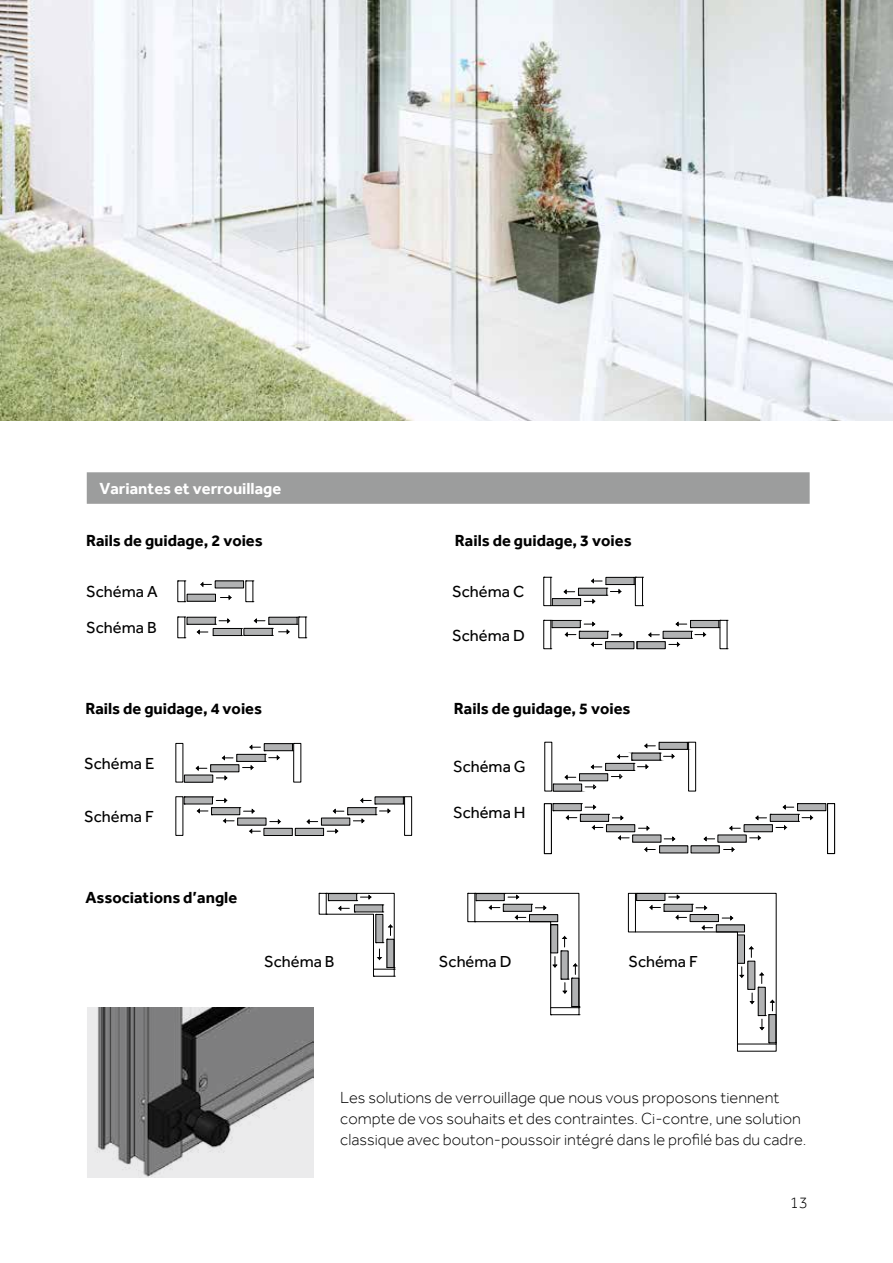
<style>
.page{position:relative;width:893px;height:1263px;background:#fff}
.page>*{position:absolute;margin:0;border:0;box-sizing:border-box;transform-origin:0 0}
.t1{font:300 16.5px/21px "Effra";color:#000}
.t2{font:700 16.5px "Effra";color:#000}
.t3{font:16.5px/36.3px "Effra";color:#000}
.t4{font:700 16.5px "Effra";color:#fff}
</style>
<div class="page">
<img style="left:0;top:0;width:893px;height:420px">
<div style="left:87px;top:472px;width:723px;height:32px;background:#9c9d9d"></div>
<img style="left:87px;top:1007px;width:227px;height:171px">
<div style="left:552px;top:599px;width:29px;height:7px;background:#b1b2b3"></div>
<div style="left:552px;top:598px;width:29px;height:8px;border:1px solid #000"></div>
<div style="left:606px;top:577px;width:28px;height:7px;background:#b1b2b3"></div>
<div style="left:605px;top:577px;width:30px;height:8px;border:1px solid #000"></div>
<div style="left:635px;top:577px;width:8px;height:29px;border:1px solid #000"></div>
<svg style="left:562px;top:577px;width:61px;height:28px"></svg>
<div style="left:637px;top:642px;width:28px;height:7px;background:#b1b2b3"></div>
<div style="left:636px;top:641px;width:30px;height:8px;border:1px solid #000"></div>
<div style="left:690px;top:620px;width:29px;height:8px;background:#b1b2b3"></div>
<div style="left:690px;top:620px;width:29px;height:8px;border:1px solid #000"></div>
<div style="left:606px;top:642px;width:28px;height:7px;background:#b1b2b3"></div>
<div style="left:605px;top:641px;width:29px;height:8px;border:1px solid #000"></div>
<div style="left:552px;top:620px;width:28px;height:8px;background:#b1b2b3"></div>
<div style="left:551px;top:620px;width:30px;height:8px;border:1px solid #000"></div>
<svg style="left:647px;top:620px;width:61px;height:28px"></svg>
<svg style="left:563px;top:620px;width:61px;height:28px"></svg>
<div style="left:211px;top:765px;width:28px;height:7px;background:#b1b2b3"></div>
<div style="left:210px;top:764px;width:29px;height:8px;border:1px solid #000"></div>
<div style="left:264px;top:744px;width:28px;height:7px;background:#b1b2b3"></div>
<div style="left:264px;top:743px;width:29px;height:8px;border:1px solid #000"></div>
<div style="left:293px;top:743px;width:8px;height:39px;border:1px solid #000"></div>
<div style="left:184px;top:775px;width:29px;height:7px;background:#b1b2b3"></div>
<div style="left:184px;top:774px;width:29px;height:9px;border:1px solid #000"></div>
<svg style="left:195px;top:765px;width:13px;height:6px"></svg>
<svg style="left:215px;top:743px;width:66px;height:38px"></svg>
<div style="left:321px;top:818px;width:29px;height:7px;background:#b1b2b3"></div>
<div style="left:321px;top:817px;width:29px;height:8px;border:1px solid #000"></div>
<div style="left:375px;top:797px;width:28px;height:7px;background:#b1b2b3"></div>
<div style="left:404px;top:796px;width:8px;height:40px;border:1px solid #000"></div>
<div style="left:295px;top:828px;width:29px;height:7px;background:#b1b2b3"></div>
<div style="left:295px;top:828px;width:29px;height:8px;border:1px solid #000"></div>
<div style="left:238px;top:818px;width:28px;height:7px;background:#b1b2b3"></div>
<div style="left:184px;top:797px;width:28px;height:7px;background:#b1b2b3"></div>
<div style="left:264px;top:828px;width:28px;height:7px;background:#b1b2b3"></div>
<div style="left:263px;top:828px;width:30px;height:8px;border:1px solid #000"></div>
<svg style="left:326px;top:796px;width:66px;height:38px"></svg>
<svg style="left:306px;top:819px;width:13px;height:6px"></svg>
<svg style="left:269px;top:819px;width:12px;height:5px"></svg>
<svg style="left:195px;top:796px;width:66px;height:38px"></svg>
<div style="left:215px;top:581px;width:29px;height:7px;background:#b1b2b3"></div>
<div style="left:187px;top:594px;width:28px;height:7px;background:#b1b2b3"></div>
<div style="left:187px;top:594px;width:29px;height:8px;border:1px solid #000"></div>
<svg style="left:220px;top:595px;width:12px;height:6px"></svg>
<svg style="left:200px;top:581px;width:12px;height:6px"></svg>
<div style="left:187px;top:617px;width:28px;height:7px;background:#b1b2b3"></div>
<div style="left:187px;top:617px;width:29px;height:8px;border:1px solid #000"></div>
<div style="left:269px;top:617px;width:28px;height:7px;background:#b1b2b3"></div>
<div style="left:268px;top:617px;width:30px;height:8px;border:1px solid #000"></div>
<div style="left:244px;top:628px;width:28px;height:7px;background:#b1b2b3"></div>
<div style="left:243px;top:628px;width:30px;height:8px;border:1px solid #000"></div>
<div style="left:213px;top:628px;width:28px;height:7px;background:#b1b2b3"></div>
<div style="left:213px;top:628px;width:29px;height:8px;border:1px solid #000"></div>
<svg style="left:252px;top:617px;width:39px;height:19px"></svg>
<svg style="left:195px;top:617px;width:37px;height:19px"></svg>
<svg style="left:319px;top:893px;width:76px;height:77px"></svg>
<svg style="left:468px;top:893px;width:112px;height:122px"></svg>
<div style="left:628px;top:893px;width:8px;height:39px;border:1px solid #000"></div>
<svg style="left:634px;top:893px;width:143px;height:152px"></svg>
<div style="left:688px;top:742px;width:8px;height:49px;border:1px solid #000"></div>
<svg style="left:553px;top:741px;width:135px;height:51px"></svg>
<div style="left:660px;top:846px;width:28px;height:7px;background:#b1b2b3"></div>
<div style="left:659px;top:845px;width:29px;height:8px;border:1px solid #000"></div>
<div style="left:544px;top:803px;width:8px;height:51px;border:1px solid #000"></div>
<div style="left:827px;top:803px;width:8px;height:51px;border:1px solid #000"></div>
<div style="left:606px;top:825px;width:29px;height:7px;background:#b1b2b3"></div>
<div style="left:606px;top:824px;width:29px;height:8px;border:1px solid #000"></div>
<div style="left:553px;top:804px;width:28px;height:7px;background:#b1b2b3"></div>
<div style="left:552px;top:803px;width:30px;height:8px;border:1px solid #000"></div>
<div style="left:633px;top:835px;width:28px;height:7px;background:#b1b2b3"></div>
<svg style="left:644px;top:847px;width:12px;height:5px"></svg>
<svg style="left:638px;top:825px;width:12px;height:6px"></svg>
<svg style="left:663px;top:836px;width:13px;height:6px"></svg>
<svg style="left:564px;top:803px;width:66px;height:38px"></svg>
<div style="left:691px;top:846px;width:28px;height:7px;background:#b1b2b3"></div>
<div style="left:690px;top:845px;width:30px;height:8px;border:1px solid #000"></div>
<div style="left:744px;top:825px;width:28px;height:7px;background:#b1b2b3"></div>
<div style="left:744px;top:824px;width:29px;height:8px;border:1px solid #000"></div>
<div style="left:797px;top:804px;width:29px;height:7px;background:#b1b2b3"></div>
<div style="left:797px;top:803px;width:29px;height:8px;border:1px solid #000"></div>
<div style="left:718px;top:835px;width:28px;height:7px;background:#b1b2b3"></div>
<svg style="left:723px;top:846px;width:12px;height:6px"></svg>
<svg style="left:729px;top:825px;width:12px;height:6px"></svg>
<svg style="left:703px;top:836px;width:12px;height:6px"></svg>
<svg style="left:749px;top:803px;width:66px;height:38px"></svg>
<p class="t4" style="left:100px;top:478px;width:183px">Variantes et verrouillage</p>
<p class="t2" style="left:86px;top:531px;width:178px">Rails de guidage, 2 voies</p>
<p class="t2" style="left:455px;top:531px;width:178px">Rails de guidage, 3 voies</p>
<p class="t3" style="left:86px;top:573px;width:73px">Schéma A<br>Schéma B</p>
<p class="t2" style="left:85px;top:699px;width:178px">Rails de guidage, 4 voies</p>
<p class="t3" style="left:84px;top:745px;width:72px">Schéma E</p>
<p class="t3" style="left:84px;top:798px;width:71px">Schéma F</p>
<p class="t2" style="left:85px;top:888px;width:153px">Associations d’angle</p>
<p class="t3" style="left:452px;top:573px;width:74px">Schéma C</p>
<p class="t3" style="left:452px;top:617px;width:74px">Schéma D</p>
<p class="t2" style="left:454px;top:699px;width:178px">Rails de guidage, 5 voies</p>
<p class="t3" style="left:453px;top:748px;width:74px">Schéma G</p>
<p class="t3" style="left:453px;top:794px;width:74px">Schéma H</p>
<p class="t3" style="left:264px;top:943px;width:72px">Schéma B</p>
<p class="t3" style="left:439px;top:943px;width:74px">Schéma D</p>
<p class="t3" style="left:628px;top:943px;width:71px">Schéma F</p>
<p class="t1" style="left:340px;top:1086px;width:468px">Les solutions de verrouillage que nous vous proposons tiennent compte de vos souhaits et des contraintes. Ci-contre, une solution classique avec bouton-poussoir intégré dans le profilé bas du cadre.</p>
<p class="t1" style="left:790px;top:1191px;width:19px">13</p>
</div>
